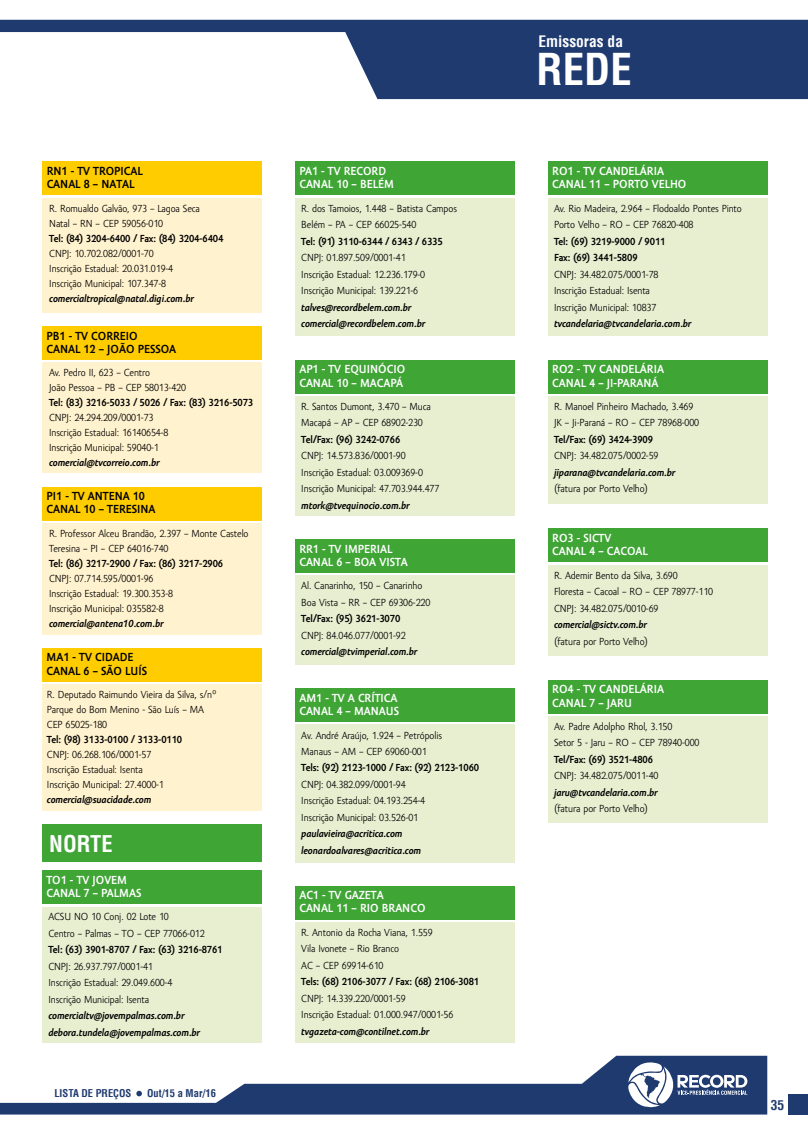
<style>
.page{position:relative;width:808px;height:1127px;background:#fff}
.page>*{position:absolute;margin:0;border:0;box-sizing:border-box;transform-origin:0 0}
.t1{font:700 condensed 42.9px "Helvetica LT Std";color:#fff}
.t2{font:700 condensed 22.5px "Helvetica LT Std";color:#fff}
.t3{font:700 condensed 15.45px "Helvetica";color:#fff}
.t4{font:700 condensed 13.5px "Helvetica";color:#1e3a6f}
.t5{font:700 12px/13.5px "Amor Sans Pro";color:#fff}
.t6{font:700 12px/13.5px "Amor Sans Pro";color:#000}
.t7{font:10.5px/16.5px "Amor Sans Pro";letter-spacing:-.01em;color:#000}
.t8{font:italic 700 10.5px/16.5px "Amor Sans Pro";letter-spacing:-.01em;color:#000}
.t9{font:700 10.5px/16.5px "Amor Sans Pro";letter-spacing:-.01em;color:#000}
.t10{font:700 condensed 10.5px "Helvetica";color:#1e3a6f}
</style>
<div class="page">
<div style="left:43px;top:198px;width:219px;height:114px;background:#fff2ce"></div>
<div style="left:43px;top:162px;width:219px;height:33px;background:#fc0"></div>
<div style="left:43px;top:362px;width:219px;height:111px;background:#fff2ce"></div>
<div style="left:43px;top:326px;width:219px;height:34px;background:#fc0"></div>
<div style="left:43px;top:523px;width:219px;height:111px;background:#fff2ce"></div>
<div style="left:43px;top:487px;width:219px;height:33px;background:#fc0"></div>
<div style="left:43px;top:684px;width:219px;height:127px;background:#fff2ce"></div>
<div style="left:43px;top:648px;width:219px;height:34px;background:#fc0"></div>
<div style="left:43px;top:906px;width:219px;height:136px;background:#e7efd0"></div>
<div style="left:43px;top:870px;width:219px;height:34px;background:#3fa535"></div>
<div style="left:295px;top:198px;width:220px;height:137px;background:#e7efd0"></div>
<div style="left:295px;top:162px;width:220px;height:33px;background:#3fa535"></div>
<div style="left:295px;top:396px;width:220px;height:120px;background:#e7efd0"></div>
<div style="left:295px;top:360px;width:220px;height:34px;background:#3fa535"></div>
<div style="left:548px;top:565px;width:219px;height:90px;background:#e7efd0"></div>
<div style="left:548px;top:528px;width:219px;height:34px;background:#3fa535"></div>
<div style="left:548px;top:716px;width:219px;height:107px;background:#e7efd0"></div>
<div style="left:548px;top:680px;width:219px;height:34px;background:#3fa535"></div>
<div style="left:295px;top:725px;width:220px;height:138px;background:#e7efd0"></div>
<div style="left:295px;top:688px;width:220px;height:34px;background:#3fa535"></div>
<div style="left:295px;top:922px;width:220px;height:120px;background:#e7efd0"></div>
<div style="left:295px;top:885px;width:220px;height:34px;background:#3fa535"></div>
<div style="left:548px;top:198px;width:219px;height:137px;background:#e7efd0"></div>
<div style="left:548px;top:162px;width:219px;height:33px;background:#3fa535"></div>
<div style="left:548px;top:396px;width:219px;height:108px;background:#e7efd0"></div>
<div style="left:548px;top:360px;width:219px;height:34px;background:#3fa535"></div>
<div style="left:295px;top:576px;width:220px;height:89px;background:#e7efd0"></div>
<div style="left:295px;top:539px;width:220px;height:34px;background:#3fa535"></div>
<div style="left:42px;top:825px;width:220px;height:37px;background:#3fa535"></div>
<div style="left:788px;top:1094px;width:20px;height:20px;background:#1e3a6f"></div>
<svg style="left:0;top:1056px;width:767px;height:58px"></svg>
<svg style="left:628px;top:1060px;width:119px;height:49px"></svg>
<svg style="left:136px;top:1091px;width:6px;height:5px"></svg>
<svg style="left:0;top:20px;width:808px;height:79px;fill:#1e3a6f"></svg>
<p class="t6" style="left:47px;top:164px;width:98px">RN1 - TV TROPICAL<br>CANAL 8 – NATAL</p>
<p class="t7" style="left:49px;top:201px;width:152px;line-height:15px">R. Romualdo Galvão, 973 – Lagoa Seca<br>Natal – RN – CEP 59056-010</p>
<p class="t9" style="left:49px;top:230px;width:176px">Tel: (84) 3204-6400 / Fax: (84) 3204-6404</p>
<p class="t7" style="left:49px;top:246px;width:125px;line-height:15px">CNPJ: 10.702.082/0001-70<br>Inscrição Estadual: 20.031.019-4<br>Inscrição Municipal: 107.347-8</p>
<p class="t8" style="left:49px;top:290px;width:146px">comercialtropical@natal.digi.com.br</p>
<p class="t6" style="left:47px;top:329px;width:131px">PB1 - TV CORREIO<br>CANAL 12 – JOÃO PESSOA</p>
<p class="t7" style="left:49px;top:366px;width:138px;line-height:15px">Av. Pedro II, 623 – Centro<br>João Pessoa – PB – CEP 58013-420</p>
<p class="t9" style="left:49px;top:395px;width:206px">Tel: (83) 3216-5033 / 5026 / Fax: (83) 3216-5073</p>
<p class="t7" style="left:49px;top:411px;width:121px;line-height:15px">CNPJ: 24.294.209/0001-73<br>Inscrição Estadual: 16140654-8<br>Inscrição Municipal: 59040-1</p>
<p class="t8" style="left:49px;top:455px;width:112px">comercial@tvcorreio.com.br</p>
<p class="t6" style="left:47px;top:489px;width:110px">PI1 - TV ANTENA 10<br>CANAL 10 – TERESINA</p>
<p class="t7" style="left:49px;top:526px;width:201px;line-height:15px">R. Professor Alceu Brandão, 2.397 – Monte Castelo<br>Teresina – PI – CEP 64016-740</p>
<p class="t9" style="left:49px;top:555px;width:176px">Tel: (86) 3217-2900 / Fax: (86) 3217-2906</p>
<p class="t7" style="left:49px;top:571px;width:125px;line-height:15px">CNPJ: 07.714.595/0001-96<br>Inscrição Estadual: 19.300.353-8<br>Inscrição Municipal: 035582-8</p>
<p class="t8" style="left:49px;top:615px;width:116px">comercial@antena10.com.br</p>
<p class="t6" style="left:47px;top:651px;width:102px">MA1 - TV CIDADE<br>CANAL 6 – SÃO LUÍS</p>
<p class="t7" style="left:47px;top:687px;width:171px;line-height:15px">R. Deputado Raimundo Vieira da Silva, s/nº<br>Parque do Bom Menino - São Luís – MA<br>CEP 65025-180</p>
<p class="t9" style="left:47px;top:731px;width:137px">Tel: (98) 3133-0100 / 3133-0110</p>
<p class="t7" style="left:47px;top:747px;width:118px;line-height:15px">CNPJ: 06.268.106/0001-57<br>Inscrição Estadual: Isenta<br>Inscrição Municipal: 27.4000-1</p>
<p class="t8" style="left:47px;top:791px;width:106px">comercial@suacidade.com</p>
<h2 class="t2" style="left:49px;top:829px;width:65px">NORTE</h2>
<p class="t5" style="left:47px;top:873px;width:96px">TO1 - TV JOVEM<br>CANAL 7 – PALMAS</p>
<p class="t7" style="left:48px;top:909px;width:158px">ACSU NO 10 Conj. 02 Lote 10<br>Centro – Palmas – TO – CEP 77066-012</p>
<p class="t9" style="left:48px;top:942px;width:176px">Tel: (63) 3901-8707 / Fax: (63) 3216-8761</p>
<p class="t7" style="left:48px;top:958px;width:125px">CNPJ: 26.937.797/0001-41<br>Inscrição Estadual: 29.049.600-4<br>Inscrição Municipal: Isenta</p>
<p class="t8" style="left:48px;top:1008px;width:153px">comercialtv@jovempalmas.com.br debora.tundela@jovempalmas.com.br</p>
<p class="t10" style="left:54px;top:1087px;width:79px">LISTA DE PREÇOS</p>
<p class="t10" style="left:147px;top:1087px;width:70px">Out/15 a Mar/16</p>
<p class="t5" style="left:299px;top:164px;width:96px">PA1 - TV RECORD<br>CANAL 10 – BELÉM</p>
<p class="t7" style="left:301px;top:200px;width:157px">R. dos Tamoios, 1.448 – Batista Campos<br>Belém – PA – CEP 66025-540</p>
<p class="t9" style="left:301px;top:233px;width:143px">Tel: (91) 3110-6344 / 6343 / 6335</p>
<p class="t7" style="left:301px;top:250px;width:125px">CNPJ: 01.897.509/0001-41<br>Inscrição Estadual: 12.236.179-0<br>Inscrição Municipal: 139.221-6</p>
<p class="t8" style="left:301px;top:299px;width:125px">talves@recordbelem.com.br comercial@recordbelem.com.br</p>
<p class="t5" style="left:299px;top:363px;width:107px">AP1 - TV EQUINÓCIO<br>CANAL 10 – MACAPÁ</p>
<p class="t7" style="left:301px;top:398px;width:131px">R. Santos Dumont, 3.470 – Muca<br>Macapá – AP – CEP 68902-230</p>
<p class="t9" style="left:301px;top:431px;width:101px">Tel/Fax: (96) 3242-0766</p>
<p class="t7" style="left:301px;top:448px;width:140px">CNPJ: 14.573.836/0001-90<br>Inscrição Estadual: 03.009369-0<br>Inscrição Municipal: 47.703.944.477</p>
<p class="t8" style="left:301px;top:497px;width:110px">mtork@tvequinocio.com.br</p>
<p class="t5" style="left:299px;top:542px;width:110px">RR1 - TV IMPERIAL<br>CANAL 6 – BOA VISTA</p>
<p class="t7" style="left:301px;top:578px;width:130px">Al. Canarinho, 150 – Canarinho<br>Boa Vista – RR – CEP 69306-220</p>
<p class="t9" style="left:301px;top:611px;width:101px">Tel/Fax: (95) 3621-3070</p>
<p class="t7" style="left:301px;top:627px;width:106px">CNPJ: 84.046.077/0001-92</p>
<p class="t8" style="left:301px;top:644px;width:118px">comercial@tvimperial.com.br</p>
<p class="t5" style="left:299px;top:691px;width:101px">AM1 - TV A CRÍTICA<br>CANAL 4 – MANAUS</p>
<p class="t7" style="left:301px;top:727px;width:142px">Av. André Araújo, 1.924 – Petrópolis<br>Manaus – AM – CEP 69060-001</p>
<p class="t9" style="left:301px;top:760px;width:179px">Tels: (92) 2123-1000 / Fax: (92) 2123-1060</p>
<p class="t7" style="left:301px;top:776px;width:125px">CNPJ: 04.382.099/0001-94<br>Inscrição Estadual: 04.193.254-4<br>Inscrição Municipal: 03.526-01</p>
<p class="t8" style="left:301px;top:826px;width:121px">paulavieira@acritica.com leonardoalvares@acritica.com</p>
<p class="t5" style="left:299px;top:888px;width:128px">AC1 - TV GAZETA<br>CANAL 11 – RIO BRANCO</p>
<p class="t7" style="left:301px;top:924px;width:133px">R. Antonio da Rocha Viana, 1.559<br>Vila Ivonete – Rio Branco<br>AC – CEP 69914-610</p>
<p class="t9" style="left:301px;top:973px;width:179px">Tels: (68) 2106-3077 / Fax: (68) 2106-3081</p>
<p class="t7" style="left:301px;top:990px;width:154px">CNPJ: 14.339.220/0001-59<br>Inscrição Estadual: 01.000.947/0001-56</p>
<p class="t8" style="left:301px;top:1023px;width:130px">tvgazeta-com@contilnet.com.br</p>
<h3 class="t3" style="left:538px;top:32px;width:86px">Emissoras da</h3>
<h1 class="t1" style="left:537px;top:43px;width:97px">REDE</h1>
<p class="t5" style="left:552px;top:164px;width:136px">RO1 - TV CANDELÁRIA<br>CANAL 11 – PORTO VELHO</p>
<p class="t7" style="left:554px;top:200px;width:189px">Av. Rio Madeira, 2.964 – Flodoaldo Pontes Pinto<br>Porto Velho – RO – CEP 76820-408</p>
<p class="t9" style="left:554px;top:233px;width:113px">Tel: (69) 3219-9000 / 9011<br>Fax: (69) 3441-5809</p>
<p class="t7" style="left:554px;top:266px;width:106px">CNPJ: 34.482.075/0001-78<br>Inscrição Estadual: Isenta<br>Inscrição Municipal: 10837</p>
<p class="t8" style="left:554px;top:316px;width:139px">tvcandelaria@tvcandelaria.com.br</p>
<p class="t5" style="left:552px;top:363px;width:113px">RO2 - TV CANDELÁRIA<br>CANAL 4 – JI-PARANÁ</p>
<p class="t7" style="left:554px;top:398px;width:147px">R. Manoel Pinheiro Machado, 3.469<br>JK – Ji-Paraná – RO – CEP 78968-000</p>
<p class="t9" style="left:554px;top:431px;width:101px">Tel/Fax: (69) 3424-3909</p>
<p class="t7" style="left:554px;top:448px;width:106px">CNPJ: 34.482.075/0002-59</p>
<p class="t8" style="left:554px;top:464px;width:123px">jiparana@tvcandelaria.com.br</p>
<p class="t7" style="left:554px;top:481px;width:96px">(fatura por Porto Velho)</p>
<p class="t5" style="left:552px;top:531px;width:97px">RO3 - SICTV<br>CANAL 4 – CACOAL</p>
<p class="t7" style="left:554px;top:567px;width:161px">R. Ademir Bento da Silva, 3.690<br>Floresta – Cacoal – RO – CEP 78977-110<br>CNPJ: 34.482.075/0010-69</p>
<p class="t8" style="left:554px;top:616px;width:94px">comercial@sictv.com.br</p>
<p class="t7" style="left:554px;top:633px;width:96px">(fatura por Porto Velho)</p>
<p class="t5" style="left:552px;top:683px;width:113px">RO4 - TV CANDELÁRIA<br>CANAL 7 – JARU</p>
<p class="t7" style="left:554px;top:718px;width:147px">Av. Padre Adolpho Rhol, 3.150<br>Setor 5 - Jaru – RO – CEP 78940-000</p>
<p class="t9" style="left:554px;top:751px;width:101px">Tel/Fax: (69) 3521-4806</p>
<p class="t7" style="left:554px;top:768px;width:106px">CNPJ: 34.482.075/0011-40</p>
<p class="t8" style="left:554px;top:784px;width:105px">jaru@tvcandelaria.com.br</p>
<p class="t7" style="left:554px;top:801px;width:96px">(fatura por Porto Velho)</p>
<p class="t4" style="left:771px;top:1096px;width:15px">35</p>
</div>
